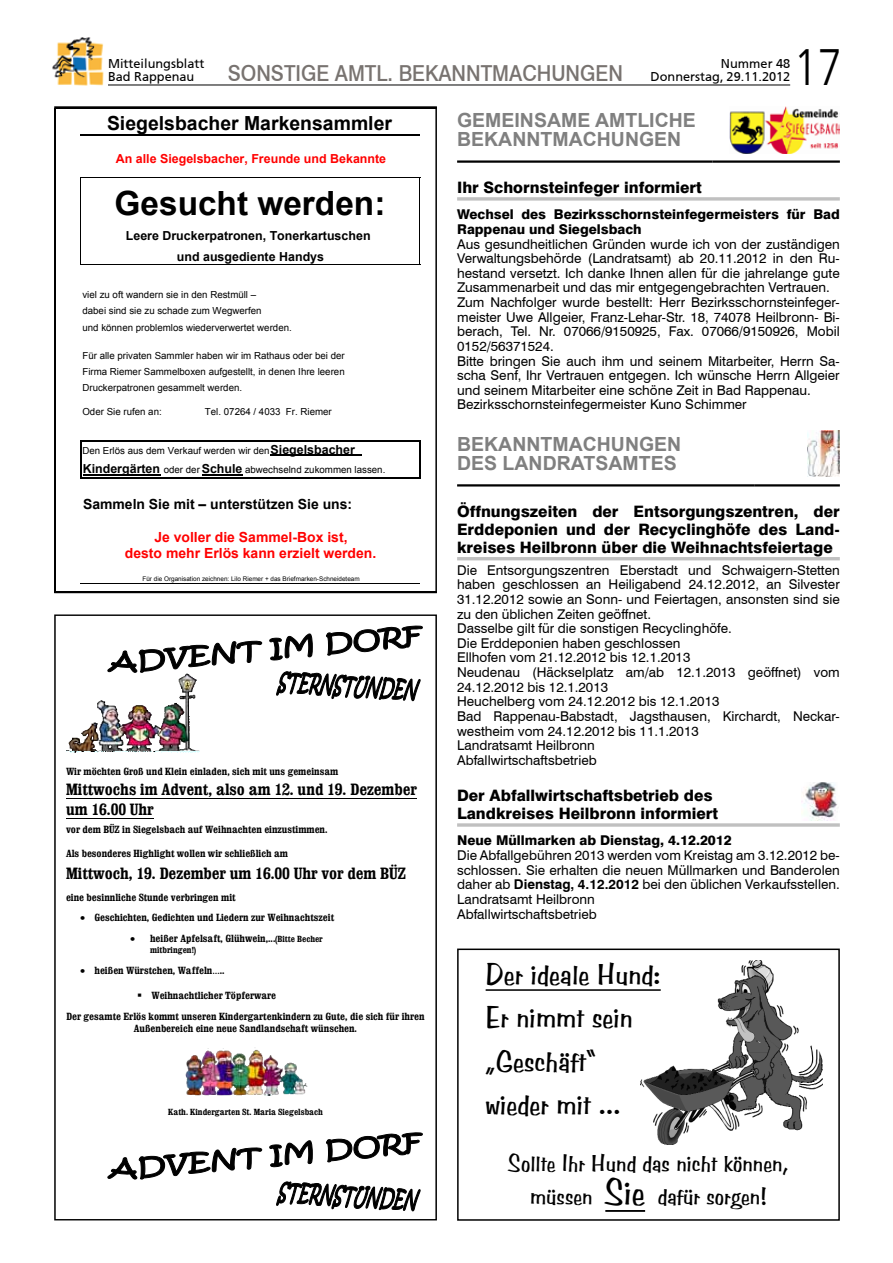
<style>
.page{position:relative;width:893px;height:1263px;background:#fff}
.page>*{position:absolute;margin:0;border:0;box-sizing:border-box;transform-origin:0 0}
.t1{font:300 51px "Frutiger LT";color:#000;scale:.85 1}
.t2{font:700 33.45px "Arial";color:#000}
.t3{font:30px/43.2px "Benguiat Frisky ATT";color:#000}
.t4{font:24px/33px "Benguiat Frisky ATT";color:#000;text-align:center}
.t5{font:500 22.05px "Swiss 721 BT";color:#787370;scale:.9 1}
.t6{font:700 19.5px/19.5px "Arial";color:#808080}
.t7{font:700 19.35px "Arial";color:#000}
.t8{font:700 condensed 16.5px/20.1px "Clarendon";color:#000;scale:1.05 1}
.t9{font:800 15.75px/18px "Swiss 721 BT";color:#000;text-align:justify}
.t10{font:700 13.95px/16.4px "Arial";color:#f00;text-align:center}
.t11{font:700 13.95px "Arial";color:#000}
.t12{font:13.5px/14.5px "Swiss 721 BT";color:#000}
.t13{font:800 13.5px/14.5px "Swiss 721 BT";color:#000}
.t14{font:12.75px/13.5px "Frutiger CE";color:#000}
.t15{font:700 12.45px/20.4px "Arial";color:#000;text-align:center}
.t16{font:700 12.45px "Arial";color:#f00}
.t17{font:700 condensed 10.5px/20.2px "Clarendon";color:#000;scale:1.05 1}
.t18{font:9.75px/16.4px "Arial";color:#000}
.t19{font:700 condensed 9px "Clarendon";color:#000;scale:1.05 1}
.t20{font:6.3px "Arial";color:#000}
.s1{font-weight:700;font-size:12.45px}
.s2{font-size:9px}
.s3{font-weight:700}
.s4{font-size:36px}
</style>
<div class="page">
<hr style="left:108px;top:85px;width:682px;height:1px;background:#000">
<img style="left:52px;top:37px;width:52px;height:49px">
<img style="left:66px;top:673px;width:133px;height:80px">
<hr style="left:66px;top:798px;width:351px;height:1px;background:#000">
<hr style="left:66px;top:818px;width:88px;height:1px;background:#000">
<img style="left:185px;top:1048px;width:123px;height:47px">
<svg style="left:107px;top:640px;width:155px;height:33px"></svg>
<svg style="left:269px;top:633px;width:44px;height:28px"></svg>
<svg style="left:326px;top:625px;width:97px;height:31px"></svg>
<svg style="left:276px;top:671px;width:145px;height:30px"></svg>
<svg style="left:107px;top:1147px;width:155px;height:33px"></svg>
<svg style="left:269px;top:1141px;width:44px;height:26px"></svg>
<svg style="left:326px;top:1132px;width:97px;height:30px"></svg>
<svg style="left:276px;top:1181px;width:145px;height:30px"></svg>
<hr style="left:271px;top:455px;width:91px;height:1px;background:#000">
<hr style="left:83px;top:474px;width:77px;height:2px;background:#000">
<hr style="left:202px;top:474px;width:40px;height:2px;background:#000">
<hr style="left:80px;top:177px;width:1px;height:87px;background:#000">
<hr style="left:420px;top:178px;width:1px;height:86px;background:#000">
<hr style="left:80px;top:440px;width:1px;height:39px;background:#000">
<hr style="left:419px;top:441px;width:1px;height:38px;background:#000">
<hr style="left:81px;top:135px;width:339px;height:1px;background:#000">
<hr style="left:81px;top:177px;width:339px;height:1px;background:#000">
<hr style="left:81px;top:264px;width:339px;height:1px;background:#000">
<hr style="left:81px;top:440px;width:339px;height:1px;background:#000">
<hr style="left:81px;top:477px;width:339px;height:2px;background:#000">
<hr style="left:81px;top:583px;width:339px;height:1px;background:#000">
<div style="left:54px;top:106px;width:383px;height:487px;border:2px solid #000"></div>
<svg style="left:457px;top:197px;width:383px;height:4px;background:#c9c9c9"></svg>
<hr style="left:457px;top:557px;width:383px;height:3px;background:#c0c0c0">
<svg style="left:457px;top:823px;width:383px;height:4px;background:#c9c9c9"></svg>
<hr style="left:457px;top:160px;width:255px;height:3px;background:#000">
<hr style="left:712px;top:160px;width:128px;height:3px;background:#000">
<img style="left:729px;top:106px;width:111px;height:47px">
<hr style="left:457px;top:484px;width:298px;height:2px;background:#000">
<hr style="left:755px;top:484px;width:85px;height:2px;background:#000">
<img style="left:808px;top:430px;width:32px;height:47px">
<img style="left:802px;top:782px;width:35px;height:38px">
<img style="left:641px;top:960px;width:182px;height:184px">
<hr style="left:486px;top:989px;width:175px;height:2px;background:#000">
<hr style="left:605px;top:1210px;width:40px;height:2px;background:#000">
<div style="left:457px;top:948px;width:383px;height:273px;border:2px solid #000"></div>
<p class="t14" style="left:108px;top:56px;width:98px">Mitteilungsblatt<br>Bad Rappenau</p>
<h1 class="t1" style="left:794px;top:39px;width:58px">17</h1>
<p class="t14" style="left:721px;top:56px;width:71px">Nummer 48</p>
<h3 class="t5" style="left:228px;top:60px;width:441px">SONSTIGE AMTL. BEKANNTMACHUNGEN</h3>
<p class="t14" style="left:651px;top:70px;width:141px">Donnerstag, 29.11.2012</p>
<h3 class="t7" style="left:107px;top:110px;width:286px">Siegelsbacher Markensammler</h3>
<p class="t16" style="left:116px;top:150px;width:272px">An alle Siegelsbacher, Freunde und Bekannte</p>
<h2 class="t2" style="left:115px;top:181px;width:272px">Gesucht werden:</h2>
<p class="t15" style="left:126px;top:226px;width:246px">Leere Druckerpatronen, Tonerkartuschen und ausgediente Handys</p>
<p class="t18" style="left:82px;top:286px;width:211px">viel zu oft wandern sie in den Restmüll –<br>dabei sind sie zu schade zum Wegwerfen<br>und können problemlos wiederverwertet werden.</p>
<p class="t18" style="left:82px;top:347px;width:264px;text-align:justify">Für alle privaten Sammler haben wir im Rathaus oder bei der Firma Riemer Sammelboxen aufgestellt, in denen Ihre leeren Druckerpatronen gesammelt werden.</p>
<p class="t18" style="left:82px;top:403px;width:81px">Oder Sie rufen an:</p>
<p class="t18" style="left:205px;top:403px;width:128px">Tel. 07264 / 4033 Fr. Riemer</p>
<p class="t18" style="left:82px;top:440px;width:304px;line-height:19.8px">Den Erlös aus dem Verkauf werden wir den <span class="s1">Siegelsbacher<br>Kindergärten</span> oder der <span class="s1">Schule</span> abwechselnd zukommen lassen.</p>
<p class="t11" style="left:83px;top:495px;width:271px">Sammeln Sie mit – unterstützen Sie uns:</p>
<p class="t10" style="left:125px;top:529px;width:253px">Je voller die Sammel-Box ist,<br>desto mehr Erlös kann erzielt werden.</p>
<p class="t20" style="left:143px;top:575px;width:219px">Für die Organisation zeichnen: Lilo Riemer + das Briefmarken-Schneideteam</p>
<p class="t17" style="left:66px;top:761px;width:261px">Wir möchten Groß und Klein einladen, sich mit uns gemeinsam</p>
<p class="t8" style="left:66px;top:779px;width:336px">Mittwochs im Advent, also am 12. und 19. Dezember um 16.00 Uhr</p>
<p class="t17" style="left:66px;top:819px;width:251px">vor dem BÜZ in Siegelsbach auf Weihnachten einzustimmen.</p>
<p class="t17" style="left:66px;top:843px;width:213px">Als besonderes Highlight wollen wir schließlich am</p>
<p class="t8" style="left:66px;top:863px;width:325px">Mittwoch, 19. Dezember um 16.00 Uhr vor dem BÜZ</p>
<p class="t17" style="left:66px;top:887px;width:163px">eine besinnliche Stunde verbringen mit</p>
<p class="t17" style="left:80px;top:907px;width:243px">• Geschichten, Gedichten und Liedern zur Weihnachtszeit</p>
<p class="t17" style="left:130px;top:928px;width:185px">• heißer Apfelsaft, Glühwein,...<span class="s2">(Bitte Becher</span></p>
<p class="t19" style="left:150px;top:945px;width:45px">mitbringen!)</p>
<p class="t17" style="left:80px;top:960px;width:139px">• heißen Würstchen, Waffeln…..</p>
<p class="t17" style="left:66px;top:985px;width:343px;text-indent:71px">▪ Weihnachtlicher Töpferware<br>Der gesamte Erlös kommt unseren Kindergartenkindern zu Gute, die sich für ihren</p>
<p class="t17" style="left:134px;top:1018px;width:214px">Außenbereich eine neue Sandlandschaft wünschen.</p>
<p class="t19" style="left:168px;top:1106px;width:149px">Kath. Kindergarten St. Maria Siegelsbach</p>
<h3 class="t6" style="left:457px;top:111px;width:240px">GEMEINSAME AMTLICHE<br>BEKANNTMACHUNGEN</h3>
<p class="t9" style="left:457px;top:178px;width:246px">Ihr Schornsteinfeger informiert</p>
<p class="t13" style="left:457px;top:207px;width:384px">Wechsel des Bezirksschornsteinfegermeisters für Bad<br>Rappenau und Siegelsbach</p>
<p class="t12" style="left:457px;top:236px;width:384px">Aus gesundheitlichen Gründen wurde ich von der zuständigen Verwaltungsbehörde (Landratsamt) ab 20.11.2012 in den Ru&shy;hestand versetzt. Ich danke Ihnen allen für die jahrelange gute Zusammenarbeit und das mir entgegengebrachten Vertrauen.<br>Zum Nachfolger wurde bestellt: Herr Bezirksschornsteinfeger&shy;meister Uwe Allgeier, Franz-Lehar-Str. 18, 74078 Heilbronn- Bi&shy;berach, Tel. Nr. 07066/9150925, Fax. 07066/9150926, Mobil 0152/56371524.<br>Bitte bringen Sie auch ihm und seinem Mitarbeiter, Herrn Sa&shy;scha Senf, Ihr Vertrauen entgegen. Ich wünsche Herrn Allgeier und seinem Mitarbeiter eine schöne Zeit in Bad Rappenau.<br>Bezirksschornsteinfegermeister Kuno Schimmer</p>
<h3 class="t6" style="left:457px;top:435px;width:226px">BEKANNTMACHUNGEN<br>DES LANDRATSAMTES</h3>
<p class="t9" style="left:457px;top:502px;width:384px">Öffnungszeiten der Entsorgungszentren, der Erddeponien und der Recyclinghöfe des Land&shy;kreises Heilbronn über die Weihnachtsfeiertage</p>
<p class="t12" style="left:457px;top:562px;width:384px">Die Entsorgungszentren Eberstadt und Schwaigern-Stetten haben geschlossen an Heiligabend 24.12.2012, an Silvester 31.12.2012 sowie an Sonn- und Feiertagen, ansonsten sind sie zu den üblichen Zeiten geöffnet.<br>Dasselbe gilt für die sonstigen Recyclinghöfe.<br>Die Erddeponien haben geschlossen<br>Ellhofen vom 21.12.2012 bis 12.1.2013<br>Neudenau (Häckselplatz am/ab 12.1.2013 geöffnet) vom 24.12.2012 bis 12.1.2013<br>Heuchelberg vom 24.12.2012 bis 12.1.2013<br>Bad Rappenau-Babstadt, Jagsthausen, Kirchardt, Neckar&shy;westheim vom 24.12.2012 bis 11.1.2013<br>Landratsamt Heilbronn<br>Abfallwirtschaftsbetrieb</p>
<p class="t9" style="left:457px;top:786px;width:262px">Der Abfallwirtschaftsbetrieb des<br>Landkreises Heilbronn informiert</p>
<p class="t13" style="left:457px;top:833px;width:276px">Neue Müllmarken ab Dienstag, 4.12.2012</p>
<p class="t12" style="left:457px;top:848px;width:384px">Die Abfallgebühren 2013 werden vom Kreistag am 3.12.2012 be&shy;schlossen. Sie erhalten die neuen Müllmarken und Banderolen daher ab <span class="s3">Dienstag, 4.12.2012</span> bei den üblichen Verkaufsstellen.<br>Landratsamt Heilbronn<br>Abfallwirtschaftsbetrieb</p>
<h3 class="t3" style="left:486px;top:953px;width:177px">Der ideale Hund:<br>Er nimmt sein „Geschäft“ wieder mit ...</h3>
<h3 class="t4" style="left:508px;top:1147px;width:281px">Sollte Ihr Hund das nicht können, müssen <span class="s4">Sie</span> dafür sorgen!</h3>
</div>
